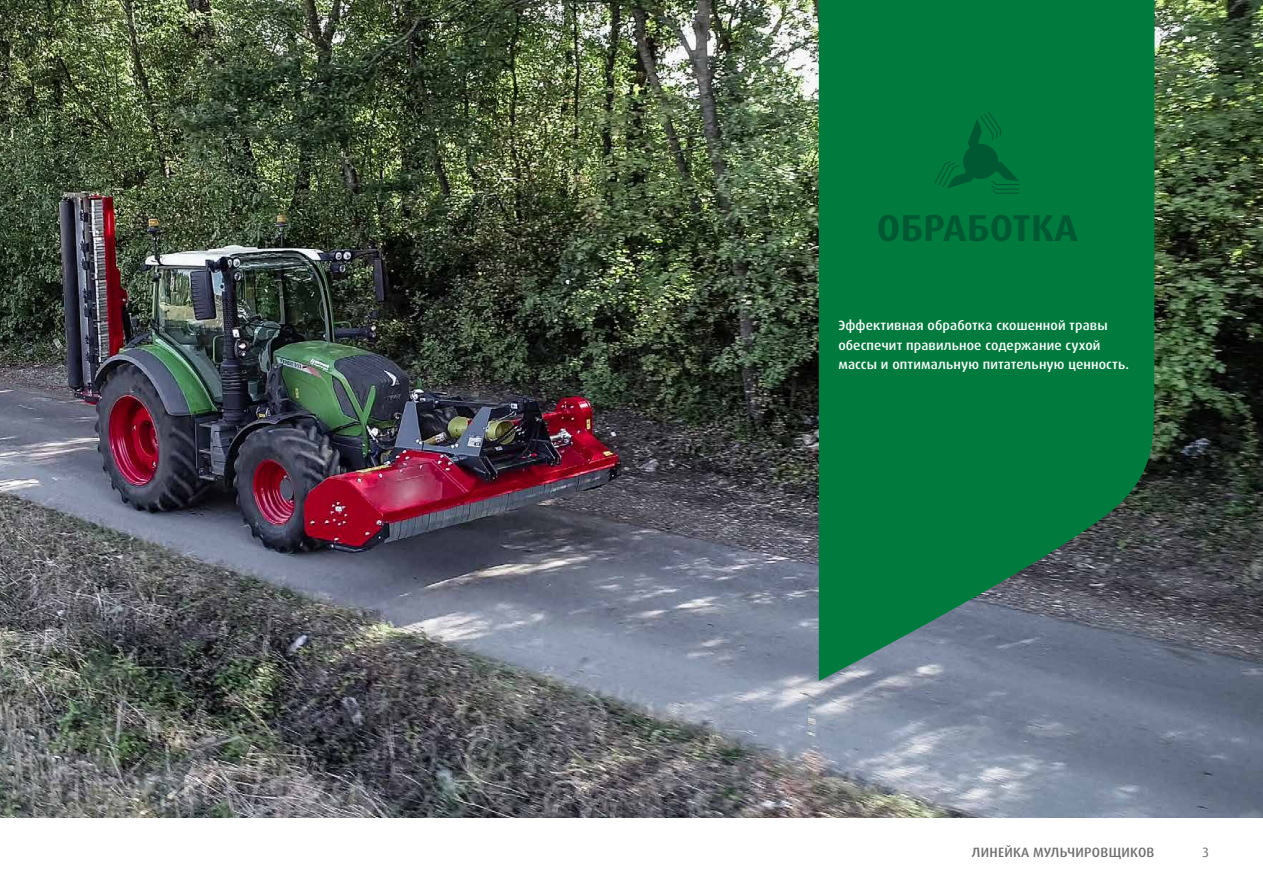
<style>
.page{position:relative;width:1263px;height:893px;background:#fff}
.page>*{position:absolute;margin:0;border:0;box-sizing:border-box;transform-origin:0 0}
.t1{font:700 37.5px "Dax Pro";letter-spacing:.01em;color:#005833}
.t2{font:500 13.5px/19.5px "Dax Pro";letter-spacing:.01em;color:#fff}
.t3{font:500 13.5px "Dax Pro";letter-spacing:.02em;color:#706f6f}
.t4{font:13.5px "Dax Pro";color:#706f6f}
</style>
<div class="page">
<img style="left:0;top:0;width:1263px;height:818px">
<svg style="left:819px;top:0;width:338px;height:681px;background:#0f7846"></svg>
<svg style="left:934px;top:112px;width:85px;height:82px;background:#00713a"></svg>
<h1 class="t1" style="left:877px;top:204px;width:203px">ОБРАБОТКА</h1>
<p class="t2" style="left:838px;top:316px;width:292px">Эффективная обработка скошенной травы обеспечит правильное содержание сухой массы и оптимальную питательную ценность.</p>
<p class="t3" style="left:972px;top:843px;width:184px">ЛИНЕЙКА МУЛЬЧИРОВЩИКОВ</p>
<p class="t4" style="left:1202px;top:843px;width:8px">3</p>
</div>
